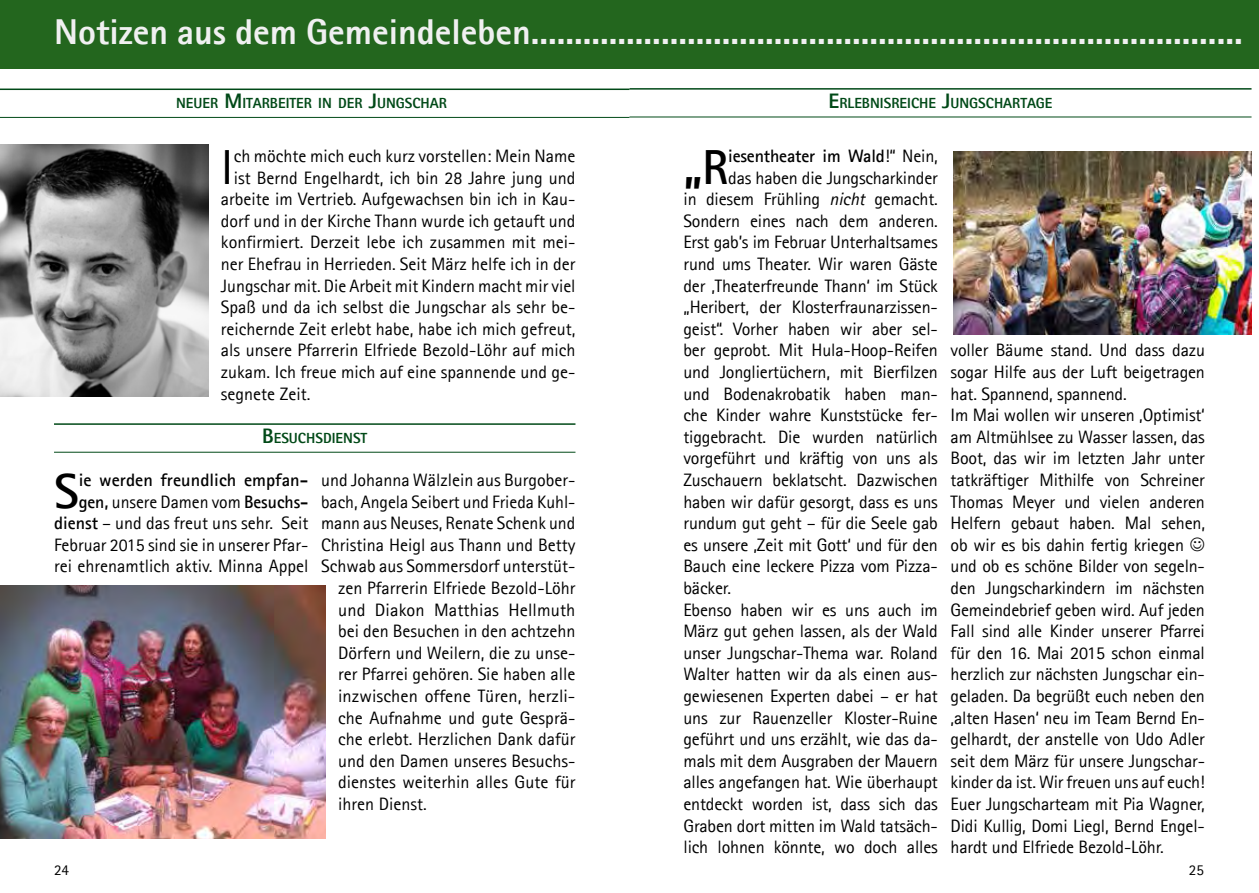
<style>
.page{position:relative;width:1259px;height:893px;background:#fff}
.page>*{position:absolute;margin:0;border:0;box-sizing:border-box;transform-origin:0 0}
.t1{font:700 49.35px "Agfa Rotis Sans Serif";color:#000}
.t2{font:49.35px "Agfa Rotis Sans Serif";color:#000}
.t3{font:800 36px "Agfa Rotis Sans Serif";color:#f0f0f1}
.t4{font:18px/21.6px "Agfa Rotis Sans Serif";letter-spacing:-.01em;color:#000;text-align:right}
.t5{font:700 18px "Agfa Rotis Sans Serif";letter-spacing:-.01em;color:#000}
.t6{font:15px "Agfa Rotis Sans Serif";color:#000}
.t7{font:800 14.7px "Agfa Rotis Sans Serif";color:#004917}
.s1{font-size:21px}
.s2{font-weight:700}
.s3{font-weight:400}
.s4{font-style:italic}
</style>
<div class="page">
<hr style="left:54px;top:423px;width:521px;height:2px;background:#004917">
<hr style="left:54px;top:452px;width:521px;height:1px;background:#004917">
<hr style="left:0;top:89px;width:629px;height:1px;background:#004917">
<hr style="left:0;top:117px;width:629px;height:1px;background:#004917">
<img style="left:0;top:145px;width:208px;height:251px">
<img style="left:0;top:586px;width:325px;height:252px">
<hr style="left:629px;top:88px;width:622px;height:2px;background:#004917">
<hr style="left:629px;top:117px;width:622px;height:1px;background:#004917">
<img style="left:953px;top:152px;width:298px;height:183px">
<div style="left:0;top:0;width:1259px;height:68px;background:#23661e"></div>
<h2 class="t3" style="left:54px;top:9px;width:1190px">Notizen aus dem Gemeindeleben..................................................................................</h2>
<p class="t7" style="left:176px;top:94px;width:272px">NEUER <span class="s1">M</span> ITARBEITER IN DER <span class="s1">J</span>UNGSCHAR</p>
<h1 class="t2" style="left:221px;top:138px;width:14px">I</h1>
<p class="t4" style="left:234px;top:145px;width:343px">ch möchte mich euch kurz vorstellen: Mein Name</p>
<p class="t4" style="left:234px;top:167px;width:343px">ist Bernd Engelhardt, ich bin 28 Jahre jung und</p>
<p class="t4" style="left:221px;top:188px;width:356px">arbeite im Vertrieb. Aufgewachsen bin ich in Kau-</p>
<p class="t4" style="left:221px;top:210px;width:356px">dorf und in der Kirche Thann wurde ich getauft und</p>
<p class="t4" style="left:221px;top:231px;width:356px">konfirmiert. Derzeit lebe ich zusammen mit mei-</p>
<p class="t4" style="left:221px;top:253px;width:356px">ner Ehefrau in Herrieden. Seit März helfe ich in der</p>
<p class="t4" style="left:221px;top:275px;width:356px">Jungschar mit. Die Arbeit mit Kindern macht mir viel</p>
<p class="t4" style="left:221px;top:296px;width:356px">Spaß und da ich selbst die Jungschar als sehr be-</p>
<p class="t4" style="left:221px;top:318px;width:356px">reichernde Zeit erlebt habe, habe ich mich gefreut,</p>
<p class="t4" style="left:221px;top:339px;width:356px">als unsere Pfarrerin Elfriede Bezold-Löhr auf mich</p>
<p class="t4" style="left:221px;top:361px;width:356px">zukam. Ich freue mich auf eine spannende und ge-</p>
<p class="t4" style="left:221px;top:383px;width:89px">segnete Zeit.</p>
<p class="t7" style="left:262px;top:428px;width:107px"><span class="s1">B</span>ESUCHSDIENST</p>
<h1 class="t1" style="left:54px;top:460px;width:26px">S</h1>
<p class="t4" style="left:54px;top:469px;width:256px"><span class="s2">ie werden freundlich empfan&shy;gen,</span> unsere Damen vom <span class="s2">Besuchs&shy;dienst</span> – und das freut uns sehr. Seit Februar 2015 sind sie in unserer Pfar&shy;rei ehrenamtlich aktiv. Minna Appel</p>
<p class="t4" style="left:321px;top:469px;width:256px">und Johanna Wälzlein aus Burgober-</p>
<p class="t4" style="left:321px;top:491px;width:256px">bach, Angela Seibert und Frieda Kuhl-</p>
<p class="t4" style="left:321px;top:512px;width:256px">mann aus Neuses, Renate Schenk und</p>
<p class="t4" style="left:321px;top:534px;width:256px">Christina Heigl aus Thann und Betty</p>
<p class="t4" style="left:321px;top:555px;width:256px">Schwab aus Sommersdorf unterstüt-</p>
<p class="t4" style="left:338px;top:577px;width:239px">zen Pfarrerin Elfriede Bezold-Löhr</p>
<p class="t4" style="left:338px;top:599px;width:239px">und Diakon Matthias Hellmuth</p>
<p class="t4" style="left:338px;top:620px;width:239px">bei den Besuchen in den achtzehn</p>
<p class="t4" style="left:338px;top:642px;width:239px">Dörfern und Weilern, die zu unse-</p>
<p class="t4" style="left:338px;top:663px;width:239px">rer Pfarrei gehören. Sie haben alle</p>
<p class="t4" style="left:338px;top:685px;width:239px">inzwischen offene Türen, herzli-</p>
<p class="t4" style="left:338px;top:707px;width:239px">che Aufnahme und gute Gesprä-</p>
<p class="t4" style="left:338px;top:728px;width:239px">che erlebt. Herzlichen Dank dafür</p>
<p class="t4" style="left:338px;top:750px;width:239px">und den Damen unseres Besuchs-</p>
<p class="t4" style="left:338px;top:771px;width:239px">dienstes weiterhin alles Gute für</p>
<p class="t4" style="left:338px;top:793px;width:88px">ihren Dienst.</p>
<p class="t7" style="left:828px;top:93px;width:226px"><span class="s1">E</span>RLEBNISREICHE <span class="s1">J</span>UNGSCHARTAGE</p>
<h1 class="t1" style="left:683px;top:136px;width:47px">„R</h1>
<p class="t5" style="left:728px;top:145px;width:211px">iesentheater im Wald<span class="s3">!“ Nein,</span></p>
<p class="t4" style="left:728px;top:167px;width:211px">das haben die Jungscharkinder</p>
<p class="t4" style="left:683px;top:188px;width:254px">in diesem Frühling <span class="s4">nicht</span> gemacht.</p>
<p class="t4" style="left:683px;top:210px;width:254px">Sondern eines nach dem anderen.</p>
<p class="t4" style="left:683px;top:231px;width:256px">Erst gab’s im Februar Unterhaltsames</p>
<p class="t4" style="left:683px;top:253px;width:256px">rund ums Theater. Wir waren Gäste</p>
<p class="t4" style="left:683px;top:275px;width:256px">der ‚Theaterfreunde Thann‘ im Stück</p>
<p class="t4" style="left:683px;top:296px;width:256px">„Heribert, der Klosterfraunarzissen-</p>
<p class="t4" style="left:683px;top:318px;width:256px">geist“. Vorher haben wir aber sel-</p>
<p class="t4" style="left:683px;top:339px;width:256px">ber geprobt. Mit Hula-Hoop-Reifen</p>
<p class="t4" style="left:683px;top:361px;width:256px">und Jongliertüchern, mit Bierfilzen</p>
<p class="t4" style="left:683px;top:383px;width:256px">und Bodenakrobatik haben man-</p>
<p class="t4" style="left:683px;top:404px;width:256px">che Kinder wahre Kunststücke fer-</p>
<p class="t4" style="left:683px;top:426px;width:256px">tiggebracht. Die wurden natürlich</p>
<p class="t4" style="left:683px;top:447px;width:256px">vorgeführt und kräftig von uns als</p>
<p class="t4" style="left:683px;top:469px;width:256px">Zuschauern beklatscht. Dazwischen</p>
<p class="t4" style="left:683px;top:491px;width:256px">haben wir dafür gesorgt, dass es uns</p>
<p class="t4" style="left:683px;top:512px;width:256px">rundum gut geht – für die Seele gab</p>
<p class="t4" style="left:683px;top:534px;width:256px">es unsere ‚Zeit mit Gott‘ und für den</p>
<p class="t4" style="left:683px;top:555px;width:256px">Bauch eine leckere Pizza vom Pizza-</p>
<p class="t4" style="left:683px;top:577px;width:47px">bäcker.</p>
<p class="t4" style="left:683px;top:599px;width:256px">Ebenso haben wir es uns auch im</p>
<p class="t4" style="left:683px;top:620px;width:256px">März gut gehen lassen, als der Wald</p>
<p class="t4" style="left:683px;top:642px;width:256px">unser Jungschar-Thema war. Roland</p>
<p class="t4" style="left:683px;top:663px;width:256px">Walter hatten wir da als einen aus-</p>
<p class="t4" style="left:683px;top:685px;width:256px">gewiesenen Experten dabei – er hat</p>
<p class="t4" style="left:683px;top:707px;width:256px">uns zur Rauenzeller Kloster-Ruine</p>
<p class="t4" style="left:683px;top:728px;width:256px">geführt und uns erzählt, wie das da-</p>
<p class="t4" style="left:683px;top:750px;width:256px">mals mit dem Ausgraben der Mauern</p>
<p class="t4" style="left:683px;top:771px;width:256px">alles angefangen hat. Wie überhaupt</p>
<p class="t4" style="left:683px;top:793px;width:256px">entdeckt worden ist, dass sich das</p>
<p class="t4" style="left:683px;top:815px;width:256px">Graben dort mitten im Wald tatsäch-</p>
<p class="t4" style="left:683px;top:836px;width:256px">lich lohnen könnte, wo doch alles</p>
<p class="t4" style="left:950px;top:339px;width:256px;text-align:left">voller Bäume stand. Und dass dazu sogar Hilfe aus der Luft beigetragen hat. Spannend, spannend.<br>Im Mai wollen wir unseren ‚Optimist‘ am Altmühlsee zu Wasser lassen, das Boot, das wir im letzten Jahr unter tatkräftiger Mithilfe von Schreiner Thomas Meyer und vielen anderen Helfern gebaut haben. Mal sehen, ob wir es bis dahin fertig kriegen und ob es schöne Bilder von segeln&shy;den Jungscharkindern im nächsten Gemeindebrief geben wird. Auf jeden Fall sind alle Kinder unserer Pfarrei für den 16. Mai 2015 schon einmal herzlich zur nächsten Jungschar ein&shy;geladen. Da begrüßt euch neben den ‚alten Hasen‘ neu im Team Bernd En&shy;gelhardt, der anstelle von Udo Adler seit dem März für unsere Jungschar&shy;kinder da ist. Wir freuen uns auf euch!<br>Euer Jungscharteam mit Pia Wagner, Didi Kullig, Domi Liegl, Bernd Engel&shy;hardt und Elfriede Bezold-Löhr.</p>
<p class="t6" style="left:54px;top:861px;width:16px">24</p>
<p class="t6" style="left:1189px;top:861px;width:16px">25</p>
</div>
